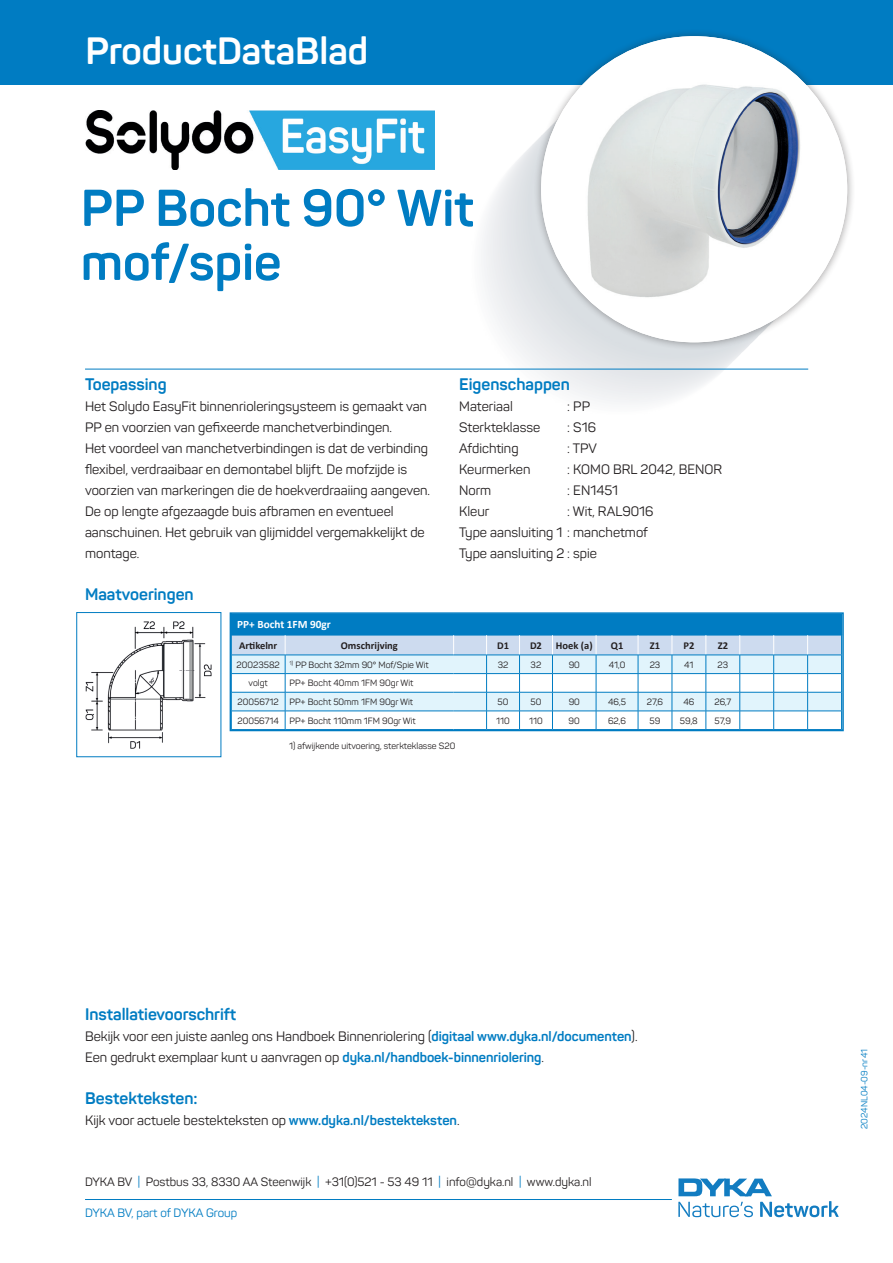
<style>
.page{position:relative;width:893px;height:1263px;background:#fff}
.page>*{position:absolute;margin:0;border:0;box-sizing:border-box;transform-origin:0 0}
.t1{font:700 51px/54px "Panton";color:#007cc2}
.t2{font:700 37.5px "Panton";color:#fff}
.t3{font:700 16.5px "Panton";color:#007cc2}
.t4{font:13.5px/21px "Panton";color:#231f20}
.t5{font:12px "Panton";color:#231f20}
.t6{font:12px "Panton";color:#007cc2}
.t7{font:700 11.25px "Calibri";color:#fff}
.t8{font:700 10.5px "Calibri";color:#231f20}
.t9{font:9px/18.6px "Panton";color:#231f20;text-align:right}
.t10{font:9px "Panton";color:#007cc2}
.s1{font-weight:700;color:#007cc2}
.s2{color:#007cc2}
</style>
<div class="page">
<div style="left:0;top:0;width:893px;height:85px;background:#007cc2"></div>
<hr style="left:85px;top:1199px;width:587px;height:1px;background:#007cc2">
<svg style="left:678px;top:1178px;width:161px;height:39px"></svg>
<img style="left:85px;top:110px;width:349px;height:59px">
<div style="left:533px;top:28px;width:322px;height:322px;background:#231f20;opacity:.4"></div>
<img style="left:541px;top:36px;width:306px;height:306px;border-radius:153px">
<img style="left:85px;top:621px;width:127px;height:128px">
<svg style="left:233px;top:615px;width:608px;height:113px"></svg>
<hr style="left:231px;top:655px;width:54px;height:1px;background:#007cc2">
<hr style="left:285px;top:655px;width:169px;height:1px;background:#007cc2">
<hr style="left:454px;top:655px;width:33px;height:1px;background:#007cc2">
<hr style="left:487px;top:655px;width:32px;height:1px;background:#007cc2">
<hr style="left:519px;top:655px;width:33px;height:1px;background:#007cc2">
<hr style="left:552px;top:655px;width:44px;height:1px;background:#007cc2">
<hr style="left:596px;top:655px;width:42px;height:1px;background:#007cc2">
<hr style="left:638px;top:655px;width:34px;height:1px;background:#007cc2">
<hr style="left:672px;top:655px;width:34px;height:1px;background:#007cc2">
<hr style="left:706px;top:655px;width:34px;height:1px;background:#007cc2">
<hr style="left:740px;top:655px;width:34px;height:1px;background:#007cc2">
<hr style="left:774px;top:655px;width:34px;height:1px;background:#007cc2">
<hr style="left:808px;top:655px;width:34px;height:1px;background:#007cc2">
<div style="left:230px;top:612px;width:614px;height:119px;border:2px solid #007cc2"></div>
<hr style="left:85px;top:369px;width:723px;height:1px;background:#007cc2">
<h2 class="t2" style="left:85px;top:27px;width:284px">ProductDataBlad</h2>
<h1 class="t1" style="left:81px;top:181px;width:395px">PP Bocht 90° Wit mof/spie</h1>
<p class="t3" style="left:85px;top:374px;width:83px">Toepassing</p>
<p class="t4" style="left:85px;top:396px;width:347px">Het Solydo EasyFit binnenrioleringsysteem is gemaakt van PP en voorzien van gefixeerde manchetverbindingen.<br>Het voordeel van manchetverbindingen is dat de verbinding flexibel, verdraaibaar en demontabel blijft. De mofzijde is voorzien van markeringen die de hoekverdraaiing aangeven.<br>De op lengte afgezaagde buis afbramen en eventueel aanschuinen. Het gebruik van glijmiddel vergemakkelijkt de montage.</p>
<p class="t3" style="left:85px;top:584px;width:110px">Maatvoeringen</p>
<p class="t3" style="left:459px;top:374px;width:112px">Eigenschappen</p>
<p class="t4" style="left:459px;top:396px;width:55px">Materiaal</p>
<p class="t4" style="left:567px;top:396px;width:24px">: PP</p>
<p class="t4" style="left:459px;top:417px;width:82px">Sterkteklasse</p>
<p class="t4" style="left:567px;top:417px;width:30px">: S16</p>
<p class="t4" style="left:459px;top:438px;width:61px">Afdichting</p>
<p class="t4" style="left:567px;top:438px;width:31px">: TPV</p>
<p class="t4" style="left:459px;top:459px;width:73px">Keurmerken</p>
<p class="t4" style="left:567px;top:459px;width:156px">: KOMO BRL 2042, BENOR</p>
<p class="t4" style="left:459px;top:480px;width:34px">Norm</p>
<p class="t4" style="left:567px;top:480px;width:53px">: EN1451</p>
<p class="t4" style="left:459px;top:501px;width:32px">Kleur</p>
<p class="t4" style="left:459px;top:501px;width:196px;text-indent:108px">: Wit, RAL9016<br>Type aansluiting 1 : manchetmof<br>Type aansluiting 2 : spie</p>
<p class="t7" style="left:237px;top:617px;width:95px">PP+ Bocht 1FM 90gr</p>
<p class="t8" style="left:239px;top:638px;width:40px">Artikelnr</p>
<p class="t8" style="left:341px;top:638px;width:59px">Omschrijving</p>
<p class="t8" style="left:497px;top:638px;width:13px">D1</p>
<p class="t8" style="left:530px;top:638px;width:13px">D2</p>
<p class="t8" style="left:556px;top:638px;width:38px">Hoek (a)</p>
<p class="t8" style="left:611px;top:638px;width:14px">Q1</p>
<p class="t8" style="left:650px;top:638px;width:12px">Z1</p>
<p class="t8" style="left:683px;top:638px;width:12px">P2</p>
<p class="t8" style="left:718px;top:638px;width:12px">Z2</p>
<p class="t9" style="left:237px;top:655px;width:194px">20023582 <sup>1)</sup> PP Bocht 32mm 90° Mof/Spie Wit</p>
<p class="t9" style="left:498px;top:655px;width:12px">32</p>
<p class="t9" style="left:531px;top:655px;width:12px">32</p>
<p class="t9" style="left:569px;top:655px;width:13px">90</p>
<p class="t9" style="left:609px;top:655px;width:18px">41,0</p>
<p class="t9" style="left:650px;top:655px;width:12px">23</p>
<p class="t9" style="left:684px;top:655px;width:11px">41</p>
<p class="t9" style="left:717px;top:655px;width:12px">23</p>
<p class="t9" style="left:249px;top:674px;width:21px">volgt</p>
<p class="t9" style="left:238px;top:674px;width:177px">PP+ Bocht 40mm 1FM 90gr Wit<br>20056712 PP+ Bocht 50mm 1FM 90gr Wit</p>
<p class="t9" style="left:498px;top:692px;width:12px">50</p>
<p class="t9" style="left:531px;top:692px;width:12px">50</p>
<p class="t9" style="left:569px;top:692px;width:13px">90</p>
<p class="t9" style="left:608px;top:692px;width:19px">46,5</p>
<p class="t9" style="left:647px;top:692px;width:18px">27,6</p>
<p class="t9" style="left:683px;top:692px;width:13px">46</p>
<p class="t9" style="left:714px;top:692px;width:18px">26,7</p>
<p class="t9" style="left:237px;top:711px;width:180px">20056714 PP+ Bocht 110mm 1FM 90gr Wit</p>
<p class="t9" style="left:496px;top:711px;width:15px">110</p>
<p class="t9" style="left:529px;top:711px;width:15px">110</p>
<p class="t9" style="left:569px;top:711px;width:13px">90</p>
<p class="t9" style="left:608px;top:711px;width:19px">62,6</p>
<p class="t9" style="left:650px;top:711px;width:12px">59</p>
<p class="t9" style="left:680px;top:711px;width:19px">59,8</p>
<p class="t9" style="left:715px;top:711px;width:18px">57,9</p>
<p class="t9" style="left:289px;top:736px;width:168px">1) afwijkende uitvoering, sterkteklasse S20</p>
<p class="t3" style="left:85px;top:1004px;width:153px">Installatievoorschrift</p>
<p class="t4" style="left:85px;top:1026px;width:554px">Bekijk voor een juiste aanleg ons Handboek Binnenriolering (<span class="s1">digitaal www.dyka.nl/documenten</span>).<br>Een gedrukt exemplaar kunt u aanvragen op <span class="s1">dyka.nl/handboek-binnenriolering</span>.</p>
<p class="t3" style="left:85px;top:1088px;width:114px">Bestekteksten:</p>
<p class="t4" style="left:85px;top:1110px;width:376px">Kijk voor actuele bestekteksten op <span class="s1">www.dyka.nl/bestekteksten</span>.</p>
<p class="t5" style="left:85px;top:1174px;width:508px">DYKA BV <span class="s2">|</span> Postbus 33, 8330 AA Steenwijk <span class="s2">|</span> +31(0)521 - 53 49 11 <span class="s2">|</span> info@dyka.nl <span class="s2">|</span> www.dyka.nl</p>
<p class="t6" style="left:85px;top:1205px;width:154px">DYKA BV, part of DYKA Group</p>
<p class="t10" style="left:859px;top:1129px;width:81px;rotate:-90deg">2024NL04-09-nr41</p>
</div>
